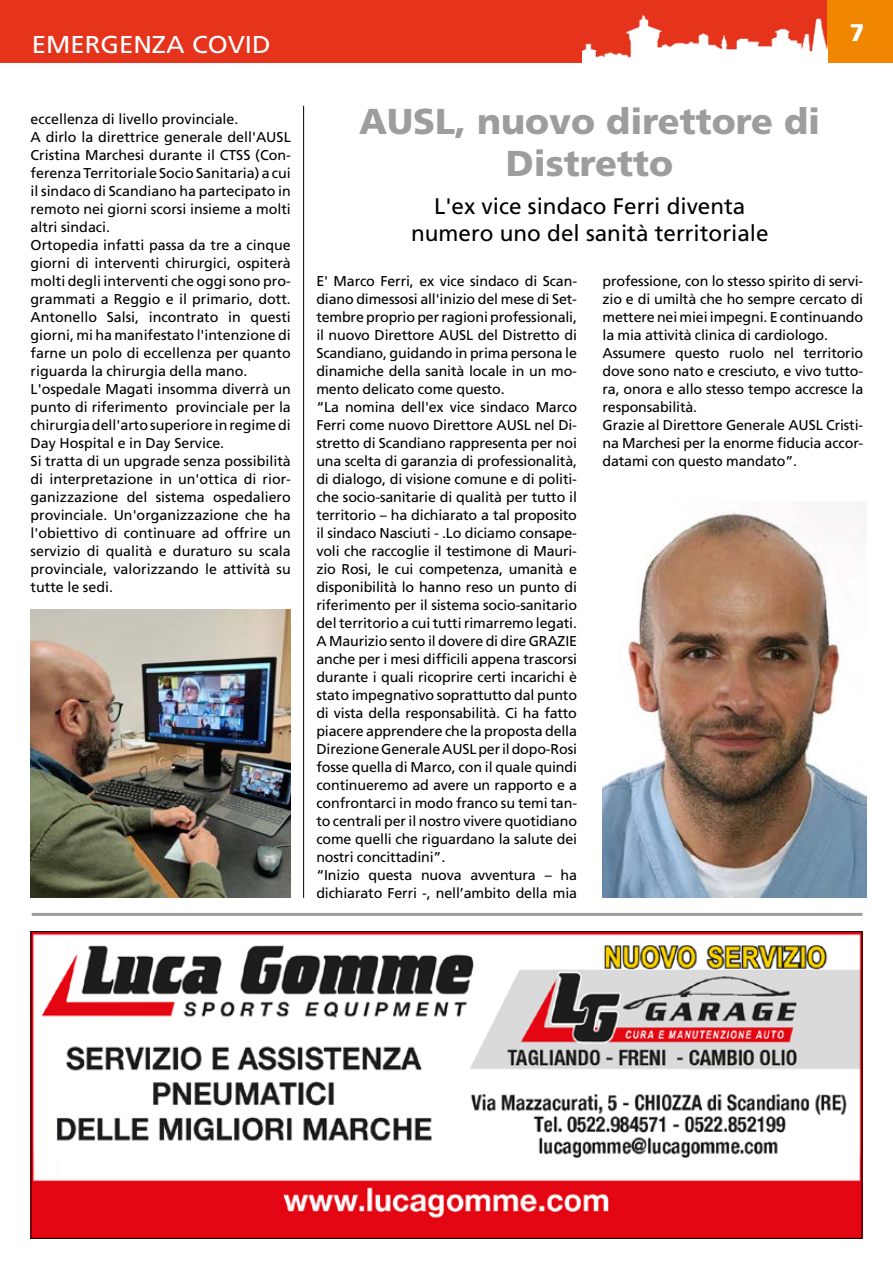
<style>
.page{position:relative;width:893px;height:1263px;background:#fff}
.page>*{position:absolute;margin:0;border:0;box-sizing:border-box;transform-origin:0 0}
.t1{font:900 36px/42px "Frutiger";color:#9d9d9c;text-align:center}
.t2{font:24.45px "Frutiger";color:#fff;scale:1.06 1}
.t3{font:900 24px "Frutiger";color:#fff}
.t4{font:22.5px/27px "Frutiger";color:#000;text-align:center}
.t5{font:14.25px/18px "Frutiger";letter-spacing:-.01em;color:#000}
</style>
<div class="page">
<img style="left:33px;top:933px;width:827px;height:304px">
<div style="left:0;top:0;width:893px;height:63px;background:#e6331c"></div>
<div style="left:827px;top:0;width:66px;height:63px;background:#f18700"></div>
<img style="left:583px;top:16px;width:244px;height:47px">
<hr style="left:32px;top:913px;width:830px;height:3px;background:#9d9d9c">
<hr style="left:303px;top:106px;width:1px;height:792px;background:#000">
<img style="left:602px;top:509px;width:264px;height:389px">
<img style="left:31px;top:610px;width:260px;height:288px">
<h2 class="t2" style="left:32px;top:30px;width:227px">EMERGENZA COVID</h2>
<p class="t5" style="left:31px;top:110px;width:262px">eccellenza di livello provinciale.<br>A dirlo la direttrice generale dell'AUSL Cristina Marchesi durante il CTSS (Con&shy;ferenza Territoriale Socio Sanitaria) a cui il sindaco di Scandiano ha partecipato in remoto nei giorni scorsi insieme a molti altri sindaci.<br>Ortopedia infatti passa da tre a cinque giorni di interventi chirurgici, ospiterà molti degli interventi che oggi sono pro&shy;grammati a Reggio e il primario, dott.<br>Antonello Salsi, incontrato in questi giorni, mi ha manifestato l'intenzione di farne un polo di eccellenza per quanto riguarda la chirurgia della mano.<br>L'ospedale Magati insomma diverrà un punto di riferimento provinciale per la chirurgia dell'arto superiore in regime di Day Hospital e in Day Service.<br>Si tratta di un upgrade senza possibilità di interpretazione in un'ottica di rior&shy;ganizzazione del sistema ospedaliero provinciale. Un'organizzazione che ha l'obiettivo di continuare ad offrire un servizio di qualità e duraturo su scala provinciale, valorizzando le attività su tutte le sedi.</p>
<h1 class="t1" style="left:359px;top:100px;width:463px">AUSL, nuovo direttore di<br>Distretto</h1>
<h3 class="t4" style="left:411px;top:192px;width:359px">L'ex vice sindaco Ferri diventa numero uno del sanità territoriale</h3>
<h3 class="t3" style="left:850px;top:19px;width:16px">7</h3>
<p class="t5" style="left:316px;top:272px;width:262px">E' Marco Ferri, ex vice sindaco di Scan&shy;diano dimessosi all'inizio del mese di Set&shy;tembre proprio per ragioni professionali, il nuovo Direttore AUSL del Distretto di Scandiano, guidando in prima persona le dinamiche della sanità locale in un mo&shy;mento delicato come questo.<br>“La nomina dell'ex vice sindaco Marco Ferri come nuovo Direttore AUSL nel Di&shy;stretto di Scandiano rappresenta per noi una scelta di garanzia di professionalità, di dialogo, di visione comune e di politi&shy;che socio-sanitarie di qualità per tutto il territorio – ha dichiarato a tal proposito il sindaco Nasciuti - .Lo diciamo consape&shy;voli che raccoglie il testimone di Mauri&shy;zio Rosi, le cui competenza, umanità e disponibilità lo hanno reso un punto di riferimento per il sistema socio-sanitario del territorio a cui tutti rimarremo legati.<br>A Maurizio sento il dovere di dire GRAZIE anche per i mesi difficili appena trascorsi durante i quali ricoprire certi incarichi è stato impegnativo soprattutto dal punto di vista della responsabilità. Ci ha fatto piacere apprendere che la proposta della Direzione Generale AUSL per il dopo-Rosi fosse quella di Marco, con il quale quindi continueremo ad avere un rapporto e a confrontarci in modo franco su temi tan&shy;to centrali per il nostro vivere quotidiano come quelli che riguardano la salute dei nostri concittadini”.<br>“Inizio questa nuova avventura – ha dichiarato Ferri -, nell’ambito della mia</p>
<p class="t5" style="left:603px;top:272px;width:262px">professione, con lo stesso spirito di servi&shy;zio e di umiltà che ho sempre cercato di mettere nei miei impegni. E continuando la mia attività clinica di cardiologo.<br>Assumere questo ruolo nel territorio dove sono nato e cresciuto, e vivo tutto&shy;ra, onora e allo stesso tempo accresce la responsabilità.<br>Grazie al Direttore Generale AUSL Cristi&shy;na Marchesi per la enorme fiducia accor&shy;datami con questo mandato”.</p>
</div>
